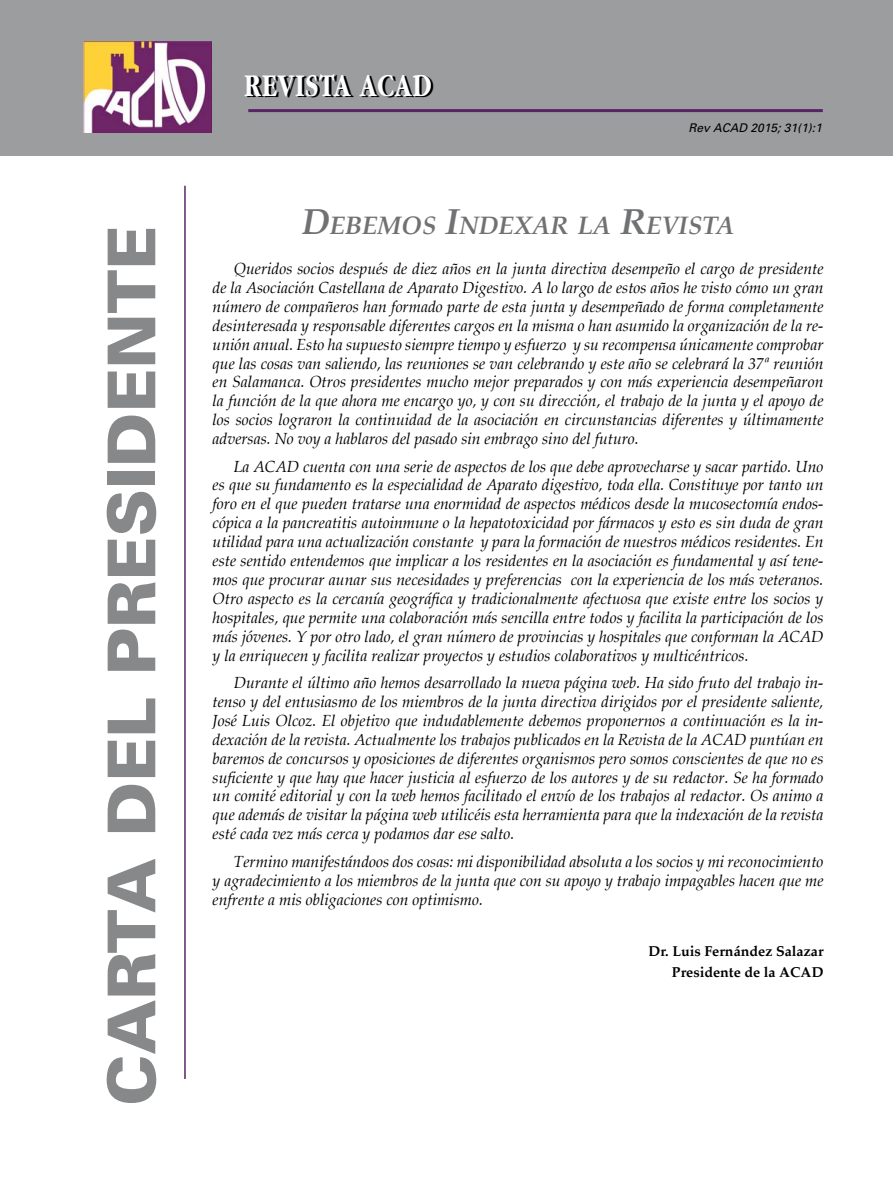
<style>
.page{position:relative;width:893px;height:1191px;background:#fff}
.page>*{position:absolute;margin:0;border:0;box-sizing:border-box;transform-origin:0 0}
.t1{font:900 66px "Univers";color:#878889}
.t2{font:700 33px "Garamond";letter-spacing:.05em;color:#000;scale:.75 1}
.t3{font:italic 700 25.2px "Palatino";color:#707173}
.t4{font:italic 15.75px/18.9px "Palatino";color:#000;text-align:justify}
.t5{font:700 14.25px/21.3px "Palatino";color:#000;text-align:right}
.t6{font:italic 12px "Univers";color:#000}
.s1{font-size:36px}
</style>
<div class="page">
<div style="left:0;top:0;width:893px;height:155px;background:#9c9d9f"></div>
<hr style="left:248px;top:109px;width:575px;height:3px;background:#572566">
<img style="left:83px;top:41px;width:128px;height:92px">
<hr style="left:184px;top:186px;width:2px;height:893px;background:#572566">
<h1 class="t1" style="left:108px;top:1106px;width:881px;rotate:-90deg">CARTA DEL PRESIDENTE</h1>
<h2 class="t2" style="left:247px;top:74px;width:251px">REVISTA ACAD</h2>
<p class="t6" style="left:688px;top:123px;width:135px">Rev ACAD 2015; 31(1):1</p>
<h3 class="t3" style="left:302px;top:213px;width:434px"><span class="s1">D</span>EBEMOS <span class="s1">I</span>NDEXAR LA <span class="s1">R</span>EVISTA</h3>
<p class="t4" style="left:213px;top:260px;width:612px;text-indent:21px">Queridos socios después de diez años en la junta directiva desempeño el cargo de presidente de la Asociación Castellana de Aparato Digestivo. A lo largo de estos años he visto cómo un gran número de compañeros han formado parte de esta junta y desempeñado de forma completamente desinteresada y responsable diferentes cargos en la misma o han asumido la organización de la re&shy;unión anual. Esto ha supuesto siempre tiempo y esfuerzo y su recompensa únicamente comprobar que las cosas van saliendo, las reuniones se van celebrando y este año se celebrará la 37ª reunión en Salamanca. Otros presidentes mucho mejor preparados y con más experiencia desempeñaron la función de la que ahora me encargo yo, y con su dirección, el trabajo de la junta y el apoyo de los socios lograron la continuidad de la asociación en circunstancias diferentes y últimamente adversas. No voy a hablaros del pasado sin embrago sino del futuro.</p>
<p class="t4" style="left:213px;top:458px;width:612px;text-indent:21px">La ACAD cuenta con una serie de aspectos de los que debe aprovecharse y sacar partido. Uno es que su fundamento es la especialidad de Aparato digestivo, toda ella. Constituye por tanto un foro en el que pueden tratarse una enormidad de aspectos médicos desde la mucosectomía endos&shy;cópica a la pancreatitis autoinmune o la hepatotoxicidad por fármacos y esto es sin duda de gran utilidad para una actualización constante y para la formación de nuestros médicos residentes. En este sentido entendemos que implicar a los residentes en la asociación es fundamental y así tene&shy;mos que procurar aunar sus necesidades y preferencias con la experiencia de los más veteranos.<br>Otro aspecto es la cercanía geográfica y tradicionalmente afectuosa que existe entre los socios y hospitales, que permite una colaboración más sencilla entre todos y facilita la participación de los más jóvenes. Y por otro lado, el gran número de provincias y hospitales que conforman la ACAD y la enriquecen y facilita realizar proyectos y estudios colaborativos y multicéntricos.</p>
<p class="t4" style="left:213px;top:674px;width:612px;text-indent:21px">Durante el último año hemos desarrollado la nueva página web. Ha sido fruto del trabajo in&shy;tenso y del entusiasmo de los miembros de la junta directiva dirigidos por el presidente saliente, José Luis Olcoz. El objetivo que indudablemente debemos proponernos a continuación es la in&shy;dexación de la revista. Actualmente los trabajos publicados en la Revista de la ACAD puntúan en baremos de concursos y oposiciones de diferentes organismos pero somos conscientes de que no es suficiente y que hay que hacer justicia al esfuerzo de los autores y de su redactor. Se ha formado un comité editorial y con la web hemos facilitado el envío de los trabajos al redactor. Os animo a que además de visitar la página web utilicéis esta herramienta para que la indexación de la revista esté cada vez más cerca y podamos dar ese salto.</p>
<p class="t4" style="left:213px;top:853px;width:612px;text-indent:21px">Termino manifestándoos dos cosas: mi disponibilidad absoluta a los socios y mi reconocimiento y agradecimiento a los miembros de la junta que con su apoyo y trabajo impagables hacen que me enfrente a mis obligaciones con optimismo.</p>
<p class="t5" style="left:649px;top:941px;width:176px">Dr. Luis Fernández Salazar<br>Presidente de la ACAD</p>
</div>
